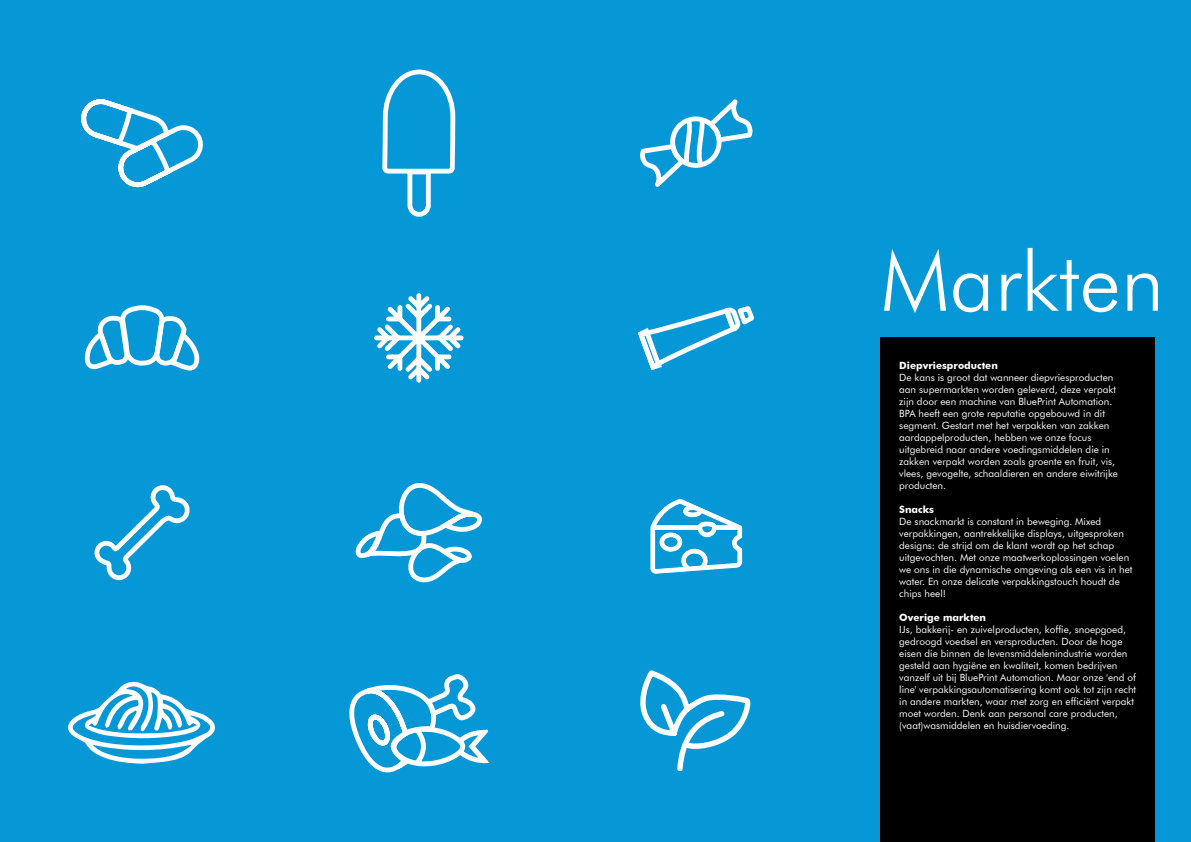
<style>
.page{position:relative;width:1191px;height:842px;background:#0698d6}
.page>*{position:absolute;margin:0;border:0;box-sizing:border-box;transform-origin:0 0}
.t1{font:300 83px "Futura BT";color:#fff}
.t2{font:10px/12px "Futura BT";color:#fff}
.t3{font:700 10px "Futura BT";color:#fff}
</style>
<div class="page">
<svg style="left:81px;top:99px;width:122px;height:272px"></svg>
<svg style="left:85px;top:305px;width:114px;height:65px"></svg>
<svg style="left:68px;top:485px;width:147px;height:279px"></svg>
<svg style="left:382px;top:70px;width:74px;height:147px"></svg>
<svg style="left:374px;top:293px;width:90px;height:90px"></svg>
<svg style="left:349px;top:483px;width:137px;height:289px"></svg>
<svg style="left:360px;top:510px;width:122px;height:76px"></svg>
<svg style="left:650px;top:499px;width:92px;height:75px"></svg>
<svg style="left:637px;top:306px;width:117px;height:65px"></svg>
<svg style="left:640px;top:673px;width:111px;height:99px"></svg>
<svg style="left:640px;top:99px;width:113px;height:88px"></svg>
<div style="left:880px;top:337px;width:275px;height:505px;background:#000"></div>
<h1 class="t1" style="left:880px;top:231px;width:285px">Markten</h1>
<p class="t3" style="left:899px;top:359px;width:100px">Diepvriesproducten</p>
<p class="t2" style="left:899px;top:371px;width:220px">De kans is groot dat wanneer diepvriesproducten aan supermarkten worden geleverd, deze verpakt zijn door een machine van BluePrint Automation.<br>BPA heeft een grote reputatie opgebouwd in dit segment. Gestart met het verpakken van zakken aardappelproducten, hebben we onze focus uitgebreid naar andere voedingsmiddelen die in zakken verpakt worden zoals groente en fruit, vis, vlees, gevogelte, schaaldieren en andere eiwitrijke producten.</p>
<p class="t3" style="left:899px;top:503px;width:36px">Snacks</p>
<p class="t2" style="left:899px;top:515px;width:235px">De snackmarkt is constant in beweging. Mixed verpakkingen, aantrekkelijke displays, uitgesproken designs: de strijd om de klant wordt op het schap uitgevochten. Met onze maatwerkoplossingen voelen we ons in die dynamische omgeving als een vis in het water. En onze delicate verpakkingstouch houdt de chips heel!</p>
<p class="t3" style="left:899px;top:611px;width:88px">Overige markten</p>
<p class="t2" style="left:899px;top:623px;width:238px">IJs, bakkerij- en zuivelproducten, koffie, snoepgoed, gedroogd voedsel en versproducten. Door de hoge eisen die binnen de levensmiddelenindustrie worden gesteld aan hygiëne en kwaliteit, komen bedrijven vanzelf uit bij BluePrint Automation. Maar onze 'end of line' verpakkingsautomatisering komt ook tot zijn recht in andere markten, waar met zorg en efficiënt verpakt moet worden. Denk aan personal care producten, (vaat)wasmiddelen en huisdiervoeding.</p>
</div>
